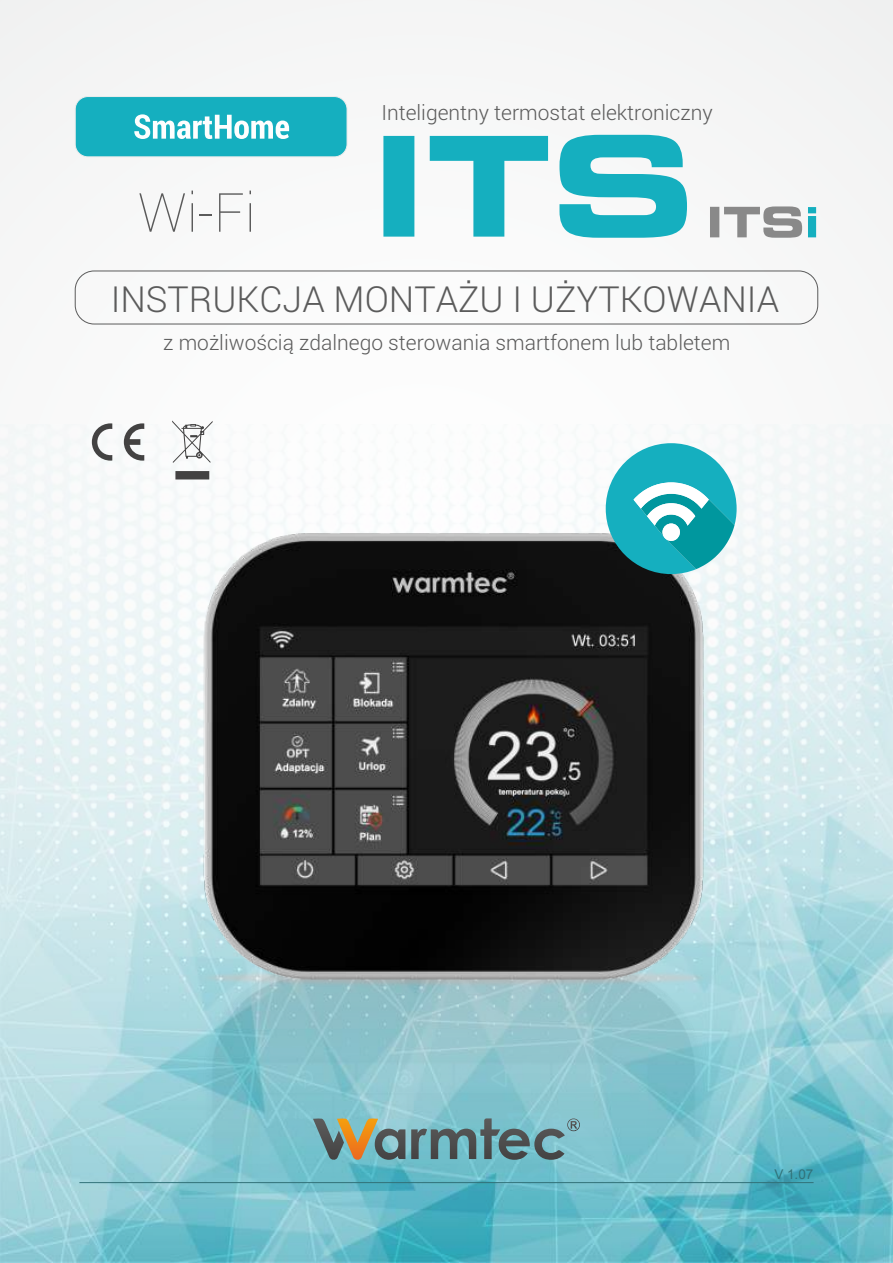
<style>
.page{position:relative;width:893px;height:1263px;background:#f7f7f7}
.page>*{position:absolute;margin:0;border:0;box-sizing:border-box;transform-origin:0 0}
.t1{font:100 54px "Roboto";color:#5b5b5b}
.t2{font:300 36px "Roboto";color:#5b5b5b}
.t3{font:300 21px "Roboto";color:#5b5b5b}
.t4{font:13.5px "Arial";color:#327178}
</style>
<div class="page">
<img style="left:0;top:425px;width:893px;height:838px">
<svg style="left:313px;top:1116px;width:267px;height:45px;background:#759b9b"></svg>
<svg style="left:92px;top:423px;width:20px;height:38px"></svg>
<svg style="left:124px;top:423px;width:20px;height:38px"></svg>
<svg style="left:172px;top:420px;width:41px;height:59px"></svg>
<hr style="left:79px;top:1182px;width:735px;height:1px;background:#327178">
<img style="left:149px;top:507px;width:574px;height:510px">
<svg style="left:606px;top:443px;width:131px;height:131px"></svg>
<svg style="left:383px;top:134px;width:304px;height:104px"></svg>
<div style="left:75px;top:271px;width:743px;height:53px;border:1px solid #5b5b5b;border-radius:19px"></div>
<div style="left:75px;top:96px;width:272px;height:61px;background:#15afbf;border:1px solid #ebecec;border-radius:13px"></div>
<svg style="left:134px;top:114px;width:155px;height:25px"></svg>
<svg style="left:710px;top:206px;width:92px;height:32px"></svg>
<svg style="left:808px;top:207px;width:8px;height:30px"></svg>
<h1 class="t1" style="left:138px;top:175px;width:120px">Wi-Fi</h1>
<p class="t3" style="left:381px;top:98px;width:333px">Inteligentny termostat elektroniczny</p>
<h2 class="t2" style="left:111px;top:274px;width:670px">INSTRUKCJA MONTAŻU I UŻYTKOWANIA</h2>
<p class="t3" style="left:163px;top:328px;width:568px">z możliwością zdalnego sterowania smartfonem lub tabletem</p>
<p class="t4" style="left:774px;top:1169px;width:41px">V 1.07</p>
</div>
